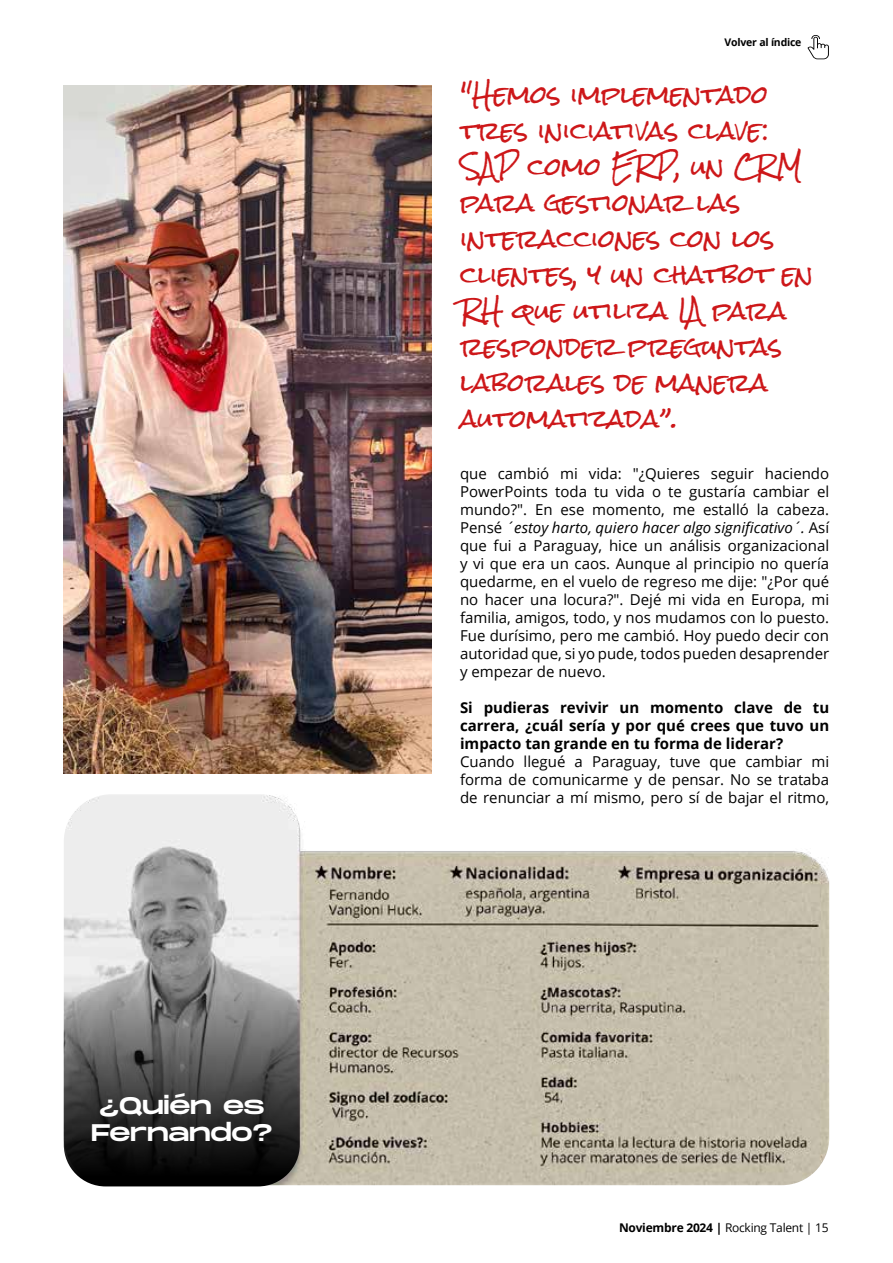
<style>
.page{position:relative;width:893px;height:1263px;background:#fff}
.page>*{position:absolute;margin:0;border:0;box-sizing:border-box;transform-origin:0 0}
.t1{font:24px/36px "Rock Salt";color:#cd1719}
.t2{font:24px/27px "Monument Extended";letter-spacing:-.01em;color:#fff;text-align:center}
.t3{font:15px/18px "Open Sans";color:#000;text-align:justify}
.t4{font:700 15px/18px "Open Sans";color:#000;text-align:justify}
.t5{font:12px "Open Sans";letter-spacing:-.02em;color:#000}
.t6{font:700 10.5px "Open Sans";letter-spacing:-.02em;color:#000}
.s1{font-style:italic}
.s2{font-weight:700}
</style>
<div class="page">
<img style="left:64px;top:85px;width:368px;height:689px">
<img style="left:64px;top:794px;width:765px;height:391px">
<svg style="left:64px;top:795px;width:236px;height:391px"></svg>
<svg style="left:807px;top:35px;width:22px;height:24px"></svg>
<h1 class="t2" style="left:91px;top:1092px;width:183px">¿Quién es<br>Fernando?</h1>
<p class="t6" style="left:725px;top:35px;width:78px">Volver al índice</p>
<h1 class="t1" style="left:460px;top:78px;width:354px">"Hemos implementado tres iniciativas clave:<br>SAP como ERP, un CRM para gestionar las interacciones con los clientes, y un chatbot en<br>RH que utiliza IA para responder preguntas laborales de manera automatizada”.</h1>
<p class="t3" style="left:460px;top:464px;width:371px">que cambió mi vida: "¿Quieres seguir haciendo PowerPoints toda tu vida o te gustaría cambiar el mundo?". En ese momento, me estalló la cabeza.<br>Pensé <span class="s1">´estoy harto, quiero hacer algo significativo´.</span> Así que fui a Paraguay, hice un análisis organizacional y vi que era un caos. Aunque al principio no quería quedarme, en el vuelo de regreso me dije: "¿Por qué no hacer una locura?". Dejé mi vida en Europa, mi familia, amigos, todo, y nos mudamos con lo puesto.<br>Fue durísimo, pero me cambió. Hoy puedo decir con autoridad que, si yo pude, todos pueden desaprender y empezar de nuevo.</p>
<p class="t4" style="left:460px;top:698px;width:371px">Si pudieras revivir un momento clave de tu carrera, ¿cuál sería y por qué crees que tuvo un impacto tan grande en tu forma de liderar?</p>
<p class="t3" style="left:460px;top:752px;width:371px">Cuando llegué a Paraguay, tuve que cambiar mi forma de comunicarme y de pensar. No se trataba de renunciar a mí mismo, pero sí de bajar el ritmo,</p>
<p class="t5" style="left:619px;top:1220px;width:211px"><span class="s2">Noviembre 2024 |</span> Rocking Talent | 15</p>
</div>
